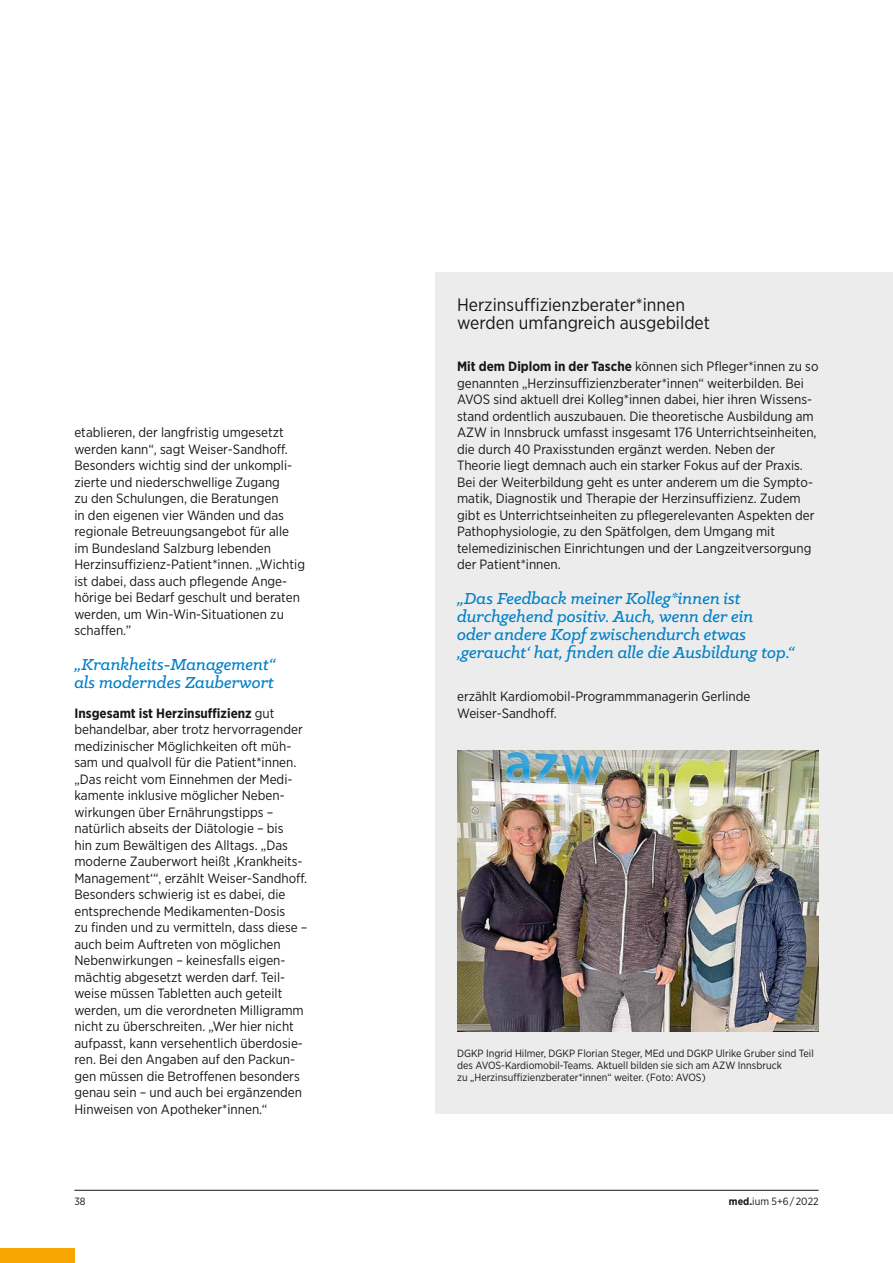
<style>
.page{position:relative;width:893px;height:1263px;background:#fff}
.page>*{position:absolute;margin:0;border:0;box-sizing:border-box;transform-origin:0 0}
.t1{font:italic 500 18px/18px "Klinic Slab";color:#0080c8}
.t2{font:18px/18px "Gotham Narrow";color:#181716}
.t3{font:13.5px/16.5px "Gotham Narrow";color:#181716}
.t4{font:10.5px/12px "Gotham Narrow";color:#181716}
.s1{font-weight:700}
</style>
<div class="page">
<div style="left:0;top:1248px;width:74px;height:15px;background:#f7a500"></div>
<div style="left:436px;top:272px;width:457px;height:842px;background:#ececec"></div>
<img style="left:457px;top:751px;width:362px;height:280px">
<hr style="left:74px;top:1190px;width:745px;height:1px;background:#181716">
<p class="t3" style="left:74px;top:424px;width:232px">etablieren, der langfristig umgesetzt werden kann“, sagt Weiser-Sandhoff.<br>Besonders wichtig sind der unkompli&shy;zierte und niederschwellige Zugang<br>zu den Schulungen, die Beratungen<br>in den eigenen vier Wänden und das regionale Betreuungsangebot für alle im Bundesland Salzburg lebenden Herzinsuffizienz-Patient*innen. „Wichtig ist dabei, dass auch pflegende Ange&shy;hörige bei Bedarf geschult und beraten werden, um Win-Win-Situationen zu schaffen.”</p>
<h1 class="t1" style="left:74px;top:655px;width:203px">„Krankheits-Management“ als moderndes Zauberwort</h1>
<p class="t3" style="left:74px;top:705px;width:235px"><span class="s1">Insgesamt ist Herzinsuffizienz</span> gut behandelbar, aber trotz hervorragender medizinischer Möglichkeiten oft müh&shy;sam und qualvoll für die Patient*innen. „Das reicht vom Einnehmen der Medi&shy;kamente inklusive möglicher Neben&shy;wirkungen über Ernährungstipps – natürlich abseits der Diätologie – bis<br>hin zum Bewältigen des Alltags. „Das moderne Zauberwort heißt ,Krankheits-Management‘“, erzählt Weiser-Sandhoff.<br>Besonders schwierig ist es dabei, die entsprechende Medikamenten-Dosis<br>zu finden und zu vermitteln, dass diese – auch beim Auftreten von möglichen Nebenwirkungen – keinesfalls eigen&shy;mächtig abgesetzt werden darf. Teil&shy;weise müssen Tabletten auch geteilt werden, um die verordneten Milligramm nicht zu überschreiten. „Wer hier nicht aufpasst, kann versehentlich überdosie&shy;ren. Bei den Angaben auf den Packun&shy;gen müssen die Betroffenen besonders genau sein – und auch bei ergänzenden Hinweisen von Apotheker*innen.“</p>
<h1 class="t2" style="left:457px;top:295px;width:254px">Herzinsuffizienzberater*innen werden umfangreich ausgebildet</h1>
<p class="t3" style="left:457px;top:358px;width:363px"><span class="s1">Mit dem Diplom in der Tasche</span> können sich Pfleger*innen zu so genannten „Herzinsuffizienzberater*innen“ weiterbilden. Bei AVOS sind aktuell drei Kolleg*innen dabei, hier ihren Wissens&shy;stand ordentlich auszubauen. Die theoretische Ausbildung am AZW in Innsbruck umfasst insgesamt 176 Unterrichtseinheiten, die durch 40 Praxisstunden ergänzt werden. Neben der Theorie liegt demnach auch ein starker Fokus auf der Praxis.<br>Bei der Weiterbildung geht es unter anderem um die Sympto&shy;matik, Diagnostik und Therapie der Herzinsuffizienz. Zudem gibt es Unterrichtseinheiten zu pflegerelevanten Aspekten der Pathophysiologie, zu den Spätfolgen, dem Umgang mit telemedizinischen Einrichtungen und der Langzeitversorgung der Patient*innen.</p>
<h1 class="t1" style="left:457px;top:589px;width:339px">„Das Feedback meiner Kolleg*innen ist durchgehend positiv. Auch, wenn der ein<br>oder andere Kopf zwischendurch etwas ‚geraucht‘ hat, finden alle die Ausbildung top.“</h1>
<p class="t3" style="left:457px;top:688px;width:295px">erzählt Kardiomobil-Programmmanagerin Gerlinde<br>Weiser-Sandhoff.</p>
<p class="t4" style="left:457px;top:1047px;width:358px">DGKP Ingrid Hilmer, DGKP Florian Steger, MEd und DGKP Ulrike Gruber sind Teil des AVOS-Kardiomobil-Teams. Aktuell bilden sie sich am AZW Innsbruck<br>zu „Herzinsuffizienzberater*innen“ weiter. (Foto: AVOS)</p>
<p class="t4" style="left:74px;top:1195px;width:13px">38</p>
<p class="t4" style="left:729px;top:1195px;width:91px"><span class="s1">med.</span>ium 5+6 / 2022</p>
</div>
